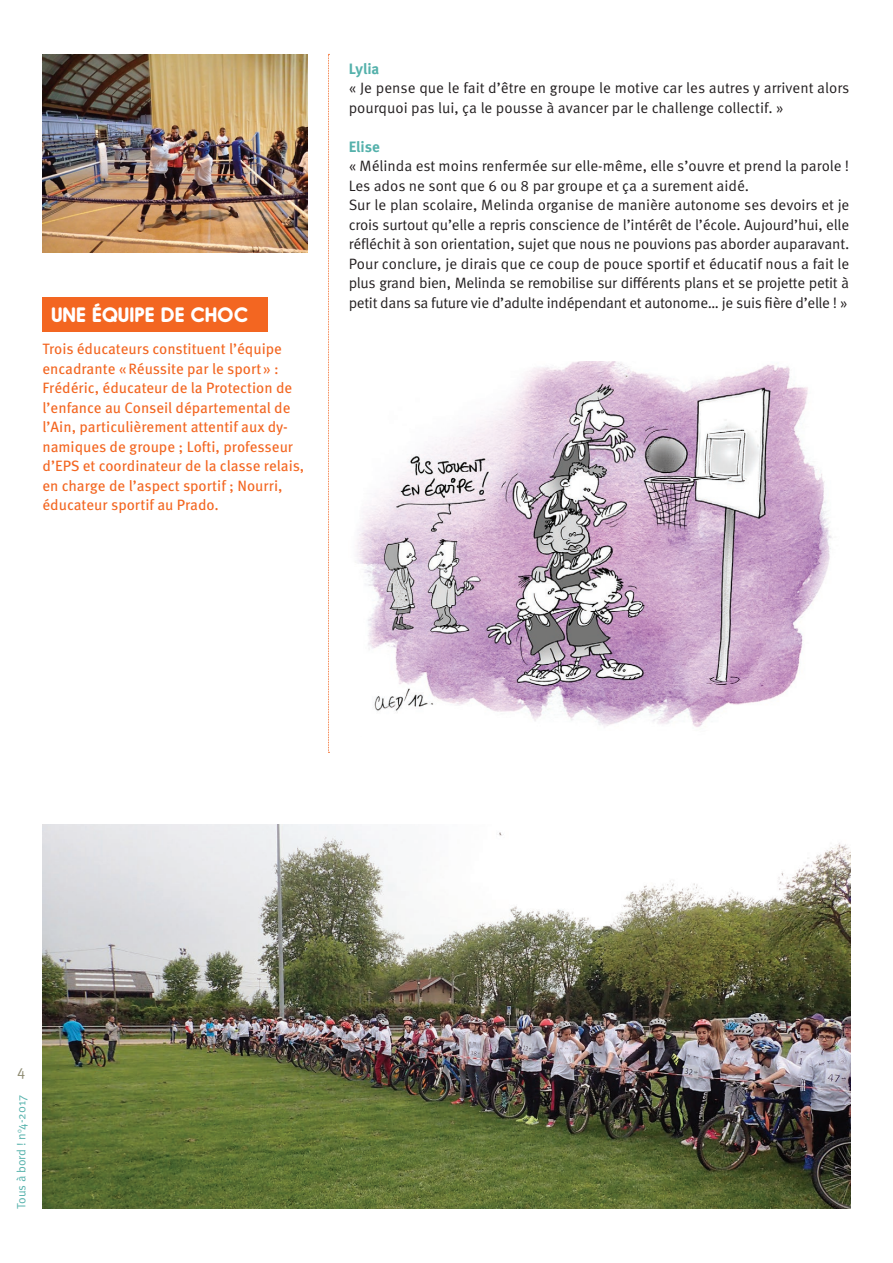
<style>
.page{position:relative;width:893px;height:1263px;background:#fff}
.page>*{position:absolute;margin:0;border:0;box-sizing:border-box;transform-origin:0 0}
.t1{font:19.5px "Hiruko Pro Bld";color:#fff}
.t2{font:15px/19.5px "Meta Pro";letter-spacing:-.01em;color:#231f20}
.t3{font:15px/19.5px "Meta Pro";color:#f36621}
.t4{font:700 15px "Meta Pro";color:#54b1ab}
.t5{font:15px "Meta Pro";color:#8f8c73}
.t6{font:12px "Meta Pro";color:#54b1ab}
</style>
<div class="page">
<svg style="left:328px;top:54px;width:1px;height:699px"></svg>
<img style="left:356px;top:361px;width:476px;height:367px">
<div style="left:43px;top:298px;width:225px;height:34px;background:#f36621"></div>
<img style="left:43px;top:54px;width:264px;height:199px">
<img style="left:43px;top:824px;width:807px;height:385px">
<h1 class="t1" style="left:51px;top:303px;width:199px">UNE ÉQUIPE DE CHOC</h1>
<p class="t3" style="left:43px;top:340px;width:263px">Trois éducateurs constituent l’équipe encadrante «Réussite par le sport» :<br>Frédéric, éducateur de la Protection de l’enfance au Conseil départemental de l’Ain, particulièrement attentif aux dy&shy;namiques de groupe ; Lofti, professeur d’EPS et coordinateur de la classe relais, en charge de l’aspect sportif ; Nourri, éducateur sportif au Prado.</p>
<p class="t4" style="left:349px;top:59px;width:32px">Lylia</p>
<p class="t2" style="left:349px;top:79px;width:502px">« Je pense que le fait d’être en groupe le motive car les autres y arrivent alors pourquoi pas lui, ça le pousse à avancer par le challenge collectif. »</p>
<p class="t4" style="left:349px;top:137px;width:33px">Elise</p>
<p class="t2" style="left:349px;top:157px;width:502px">« Mélinda est moins renfermée sur elle-même, elle s’ouvre et prend la parole !<br>Les ados ne sont que 6 ou 8 par groupe et ça a surement aidé.<br>Sur le plan scolaire, Melinda organise de manière autonome ses devoirs et je crois surtout qu’elle a repris conscience de l’intérêt de l’école. Aujourd’hui, elle réfléchit à son orientation, sujet que nous ne pouvions pas aborder auparavant.<br>Pour conclure, je dirais que ce coup de pouce sportif et éducatif nous a fait le plus grand bien, Melinda se remobilise sur différents plans et se projette petit à petit dans sa future vie d’adulte indépendant et autonome… je suis fière d’elle ! »</p>
<p class="t5" style="left:17px;top:1061px;width:10px">4</p>
<p class="t6" style="left:14px;top:1209px;width:115px;rotate:-90deg">Tous à bord ! n<sup>o</sup>4-2017</p>
</div>
